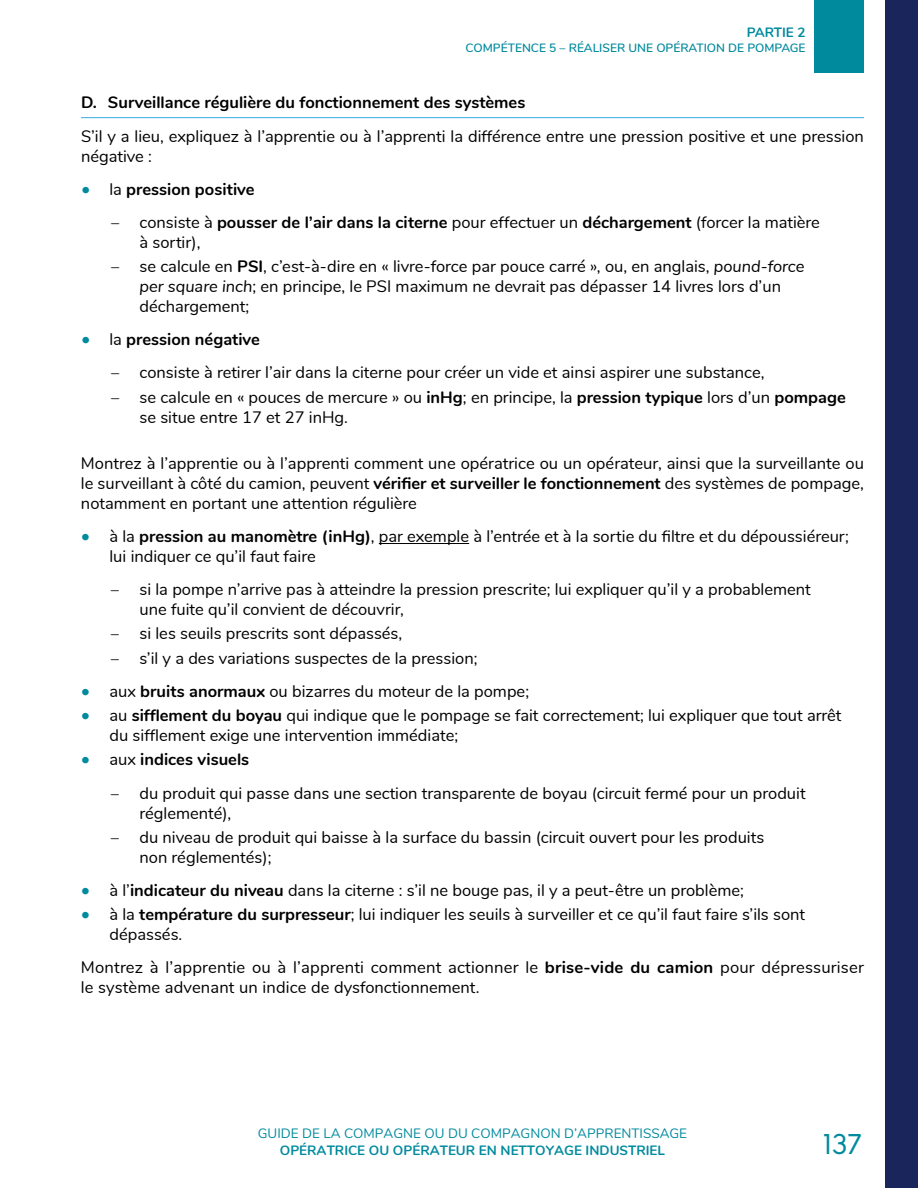
<style>
.page{position:relative;width:918px;height:1188px;background:#fff}
.page>*{position:absolute;margin:0;border:0;box-sizing:border-box;transform-origin:0 0}
.t1{font:28.5px "Solomon Sans Normal";color:#008a9e}
.t2{font:16.5px/19.8px "Nunito";color:#000}
.t3{font:700 16.5px "Nunito";color:#000}
.t4{font:700 13.5px "Nunito";color:#008a9e}
.t5{font:13.5px "Nunito";color:#008a9e}
.t6{font:600 12px "Nunito";color:#008a9e}
.s1{font-weight:400;font-size:18px;color:#008a9e}
.s2{font-weight:400}
.s3{font-weight:700}
.s4{font-style:italic}
.s5{font-size:18px;color:#008a9e}
</style>
<div class="page">
<div style="left:815px;top:0;width:49px;height:73px;background:#008a9e"></div>
<div style="left:885px;top:0;width:33px;height:1188px;background:#19255b"></div>
<hr style="left:81px;top:117px;width:783px;height:1px;background:#36a9e1">
<hr style="left:379px;top:543px;width:90px;height:1px;background:#000">
<p class="t4" style="left:747px;top:23px;width:60px">PARTIE 2</p>
<p class="t6" style="left:466px;top:39px;width:342px">COMPÉTENCE 5 – RÉALISER UNE OPÉRATION DE POMPAGE</p>
<h5 class="t3" style="left:81px;top:91px;width:446px">D. Surveillance régulière du fonctionnement des systèmes</h5>
<p class="t2" style="left:81px;top:125px;width:785px">S’il y a lieu, expliquez à l’apprentie ou à l’apprenti la différence entre une pression positive et une pression négative :</p>
<p class="t3" style="left:81px;top:177px;width:175px"><span class="s1">•</span> <span class="s2">la</span> pression positive</p>
<p class="t2" style="left:140px;top:212px;width:682px;text-indent:-28px">– consiste à <span class="s3">pousser de l’air dans la citerne</span> pour effectuer un <span class="s3">déchargement</span> (forcer la matière à sortir),</p>
<p class="t2" style="left:140px;top:256px;width:667px;text-indent:-28px">– se calcule en <span class="s3">PSI</span>, c’est-à-dire en « livre-force par pouce carré », ou, en anglais, <span class="s4">pound-force per square inch</span>; en principe, le PSI maximum ne devrait pas dépasser 14 livres lors d’un déchargement;</p>
<p class="t3" style="left:81px;top:327px;width:180px"><span class="s1">•</span> <span class="s2">la</span> pression négative</p>
<p class="t2" style="left:111px;top:362px;width:655px">– consiste à retirer l’air dans la citerne pour créer un vide et ainsi aspirer une substance,</p>
<p class="t2" style="left:139px;top:386px;width:708px;text-indent:-28px">– se calcule en « pouces de mercure » ou <span class="s3">inHg</span>; en principe, la <span class="s3">pression typique</span> lors d’un <span class="s3">pompage </span>se situe entre 17 et 27 inHg.</p>
<p class="t2" style="left:81px;top:453px;width:785px;text-align:justify">Montrez à l’apprentie ou à l’apprenti comment une opératrice ou un opérateur, ainsi que la surveillante ou le surveillant à côté du camion, peuvent <span class="s3">vérifier et surveiller le fonctionnement</span> des systèmes de pompage, notamment en portant une attention régulière</p>
<p class="t2" style="left:109px;top:526px;width:741px;text-indent:-28px"><span class="s5">•</span> à la <span class="s3">pression au manomètre (inHg)</span>, par exemple à l’entrée et à la sortie du filtre et du dépoussiéreur; lui indiquer ce qu’il faut faire</p>
<p class="t2" style="left:139px;top:579px;width:673px;text-indent:-28px">– si la pompe n’arrive pas à atteindre la pression prescrite; lui expliquer qu’il y a probablement une fuite qu’il convient de découvrir,</p>
<p class="t2" style="left:111px;top:623px;width:293px">– si les seuils prescrits sont dépassés,</p>
<p class="t2" style="left:111px;top:647px;width:368px">– s’il y a des variations suspectes de la pression;</p>
<p class="t2" style="left:81px;top:681px;width:450px"><span class="s5">•</span> aux <span class="s3">bruits anormaux</span> ou bizarres du moteur de la pompe;</p>
<p class="t2" style="left:109px;top:705px;width:733px;text-indent:-28px"><span class="s5">•</span> au <span class="s3">sifflement du boyau</span> qui indique que le pompage se fait correctement; lui expliquer que tout arrêt du sifflement exige une intervention immédiate;</p>
<p class="t3" style="left:81px;top:748px;width:170px"><span class="s1">•</span> <span class="s2">aux</span> indices visuels</p>
<p class="t2" style="left:139px;top:782px;width:668px;text-indent:-28px">– du produit qui passe dans une section transparente de boyau (circuit fermé pour un produit réglementé),</p>
<p class="t2" style="left:139px;top:826px;width:626px;text-indent:-28px">– du niveau de produit qui baisse à la surface du bassin (circuit ouvert pour les produits non réglementés);</p>
<p class="t2" style="left:81px;top:879px;width:664px"><span class="s5">•</span> à l’<span class="s3">indicateur du niveau</span> dans la citerne : s’il ne bouge pas, il y a peut-être un problème;</p>
<p class="t2" style="left:109px;top:904px;width:697px;text-indent:-28px"><span class="s5">•</span> à la <span class="s3">température du surpresseur</span>; lui indiquer les seuils à surveiller et ce qu’il faut faire s’ils sont dépassés.</p>
<p class="t2" style="left:81px;top:957px;width:784px">Montrez à l’apprentie ou à l’apprenti comment actionner le <span class="s3">brise-vide du camion</span> pour dépressuriser le système advenant un indice de dysfonctionnement.</p>
<p class="t5" style="left:258px;top:1124px;width:431px">GUIDE DE LA COMPAGNE OU DU COMPAGNON D’APPRENTISSAGE</p>
<p class="t4" style="left:280px;top:1140px;width:387px">OPÉRATRICE OU OPÉRATEUR EN NETTOYAGE INDUSTRIEL</p>
<h1 class="t1" style="left:823px;top:1128px;width:40px">137</h1>
</div>
